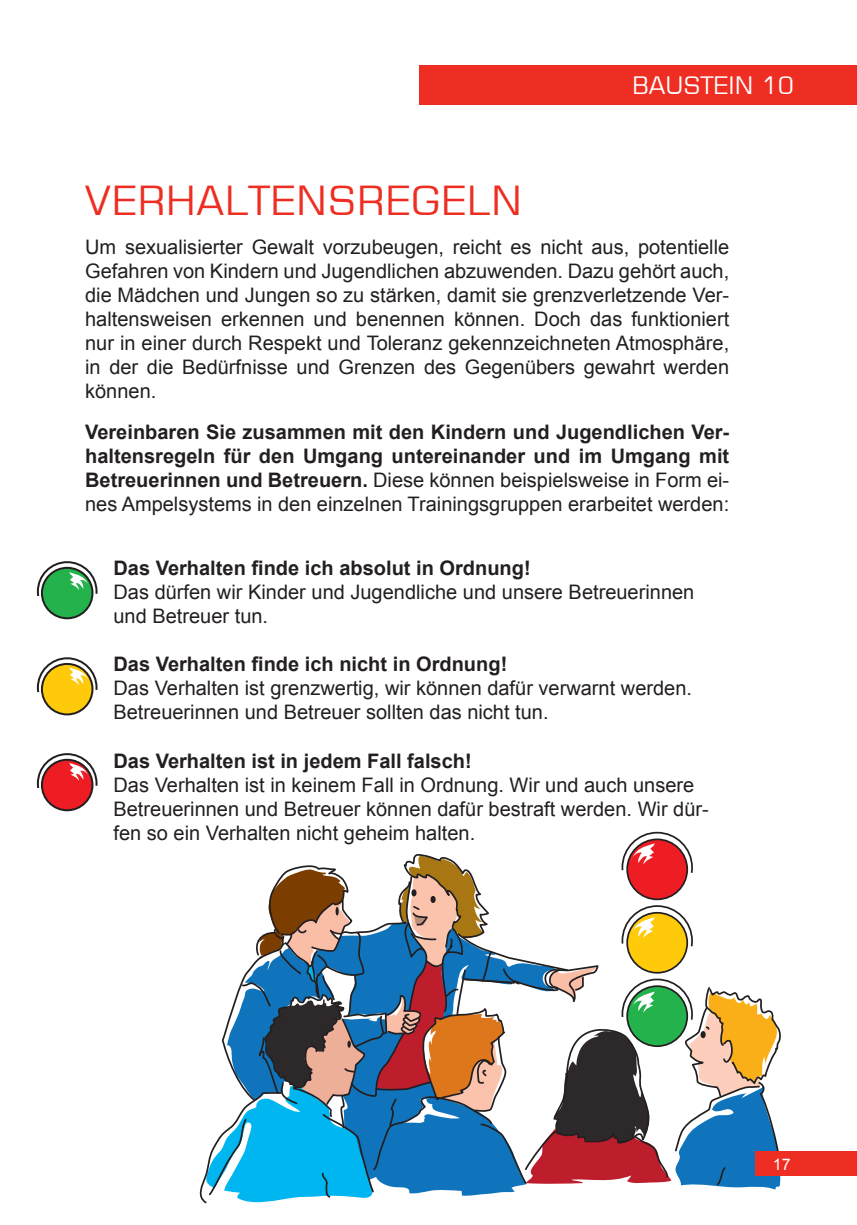
<style>
.page{position:relative;width:857px;height:1225px;background:#fff}
.page>*{position:absolute;margin:0;border:0;box-sizing:border-box;transform-origin:0 0}
.t1{font:40px "Square 721 BT";letter-spacing:.01em;color:#ee2e22}
.t2{font:24px "Square 721 BT";color:#fff}
.t3{font:20px/24px "Arial";color:#231f20}
.t4{font:700 20px/24px "Arial";color:#231f20;text-align:justify}
.t5{font:16px "Arial";color:#fff}
.s1{font-weight:400}
</style>
<div class="page">
<svg style="left:199px;top:831px;width:583px;height:373px"></svg>
<svg style="left:36px;top:561px;width:62px;height:59px"></svg>
<svg style="left:36px;top:657px;width:62px;height:59px"></svg>
<svg style="left:36px;top:753px;width:62px;height:59px"></svg>
<div style="left:755px;top:1151px;width:101px;height:24px;background:#ee2e22"></div>
<div style="left:420px;top:65px;width:436px;height:39px;background:#ee2e22"></div>
<p class="t2" style="left:631px;top:70px;width:163px">BAUSTEIN 10</p>
<h1 class="t1" style="left:85px;top:176px;width:438px">VERHALTENSREGELN</h1>
<p class="t3" style="left:85px;top:234px;width:645px;text-align:justify">Um sexualisierter Gewalt vorzubeugen, reicht es nicht aus, potentielle Gefahren von Kindern und Jugendlichen abzuwenden. Dazu gehört auch, die Mädchen und Jungen so zu stärken, damit sie grenzverletzende Ver&shy;haltensweisen erkennen und benennen können. Doch das funktioniert nur in einer durch Respekt und Toleranz gekennzeichneten Atmosphäre, in der die Bedürfnisse und Grenzen des Gegenübers gewahrt werden können.</p>
<p class="t4" style="left:85px;top:420px;width:645px">Vereinbaren Sie zusammen mit den Kindern und Jugendlichen Ver&shy;haltensregeln für den Umgang untereinander und im Umgang mit Betreuerinnen und Betreuern. <span class="s1">Diese können beispielsweise in Form ei&shy;nes Ampelsystems in den einzelnen Trainingsgruppen erarbeitet werden:</span></p>
<p class="t4" style="left:113px;top:556px;width:418px">Das Verhalten finde ich absolut in Ordnung!</p>
<p class="t3" style="left:113px;top:580px;width:582px">Das dürfen wir Kinder und Jugendliche und unsere Betreuerinnen und Betreuer tun.</p>
<p class="t4" style="left:113px;top:652px;width:395px">Das Verhalten finde ich nicht in Ordnung!</p>
<p class="t3" style="left:113px;top:676px;width:579px">Das Verhalten ist grenzwertig, wir können dafür verwarnt werden.<br>Betreuerinnen und Betreuer sollten das nicht tun.</p>
<p class="t4" style="left:113px;top:748px;width:359px">Das Verhalten ist in jedem Fall falsch!</p>
<p class="t3" style="left:113px;top:772px;width:596px">Das Verhalten ist in keinem Fall in Ordnung. Wir und auch unsere<br>Betreuerinnen und Betreuer können dafür bestraft werden. Wir dür&shy;fen so ein Verhalten nicht geheim halten.</p>
<p class="t5" style="left:772px;top:1152px;width:19px">17</p>
</div>
